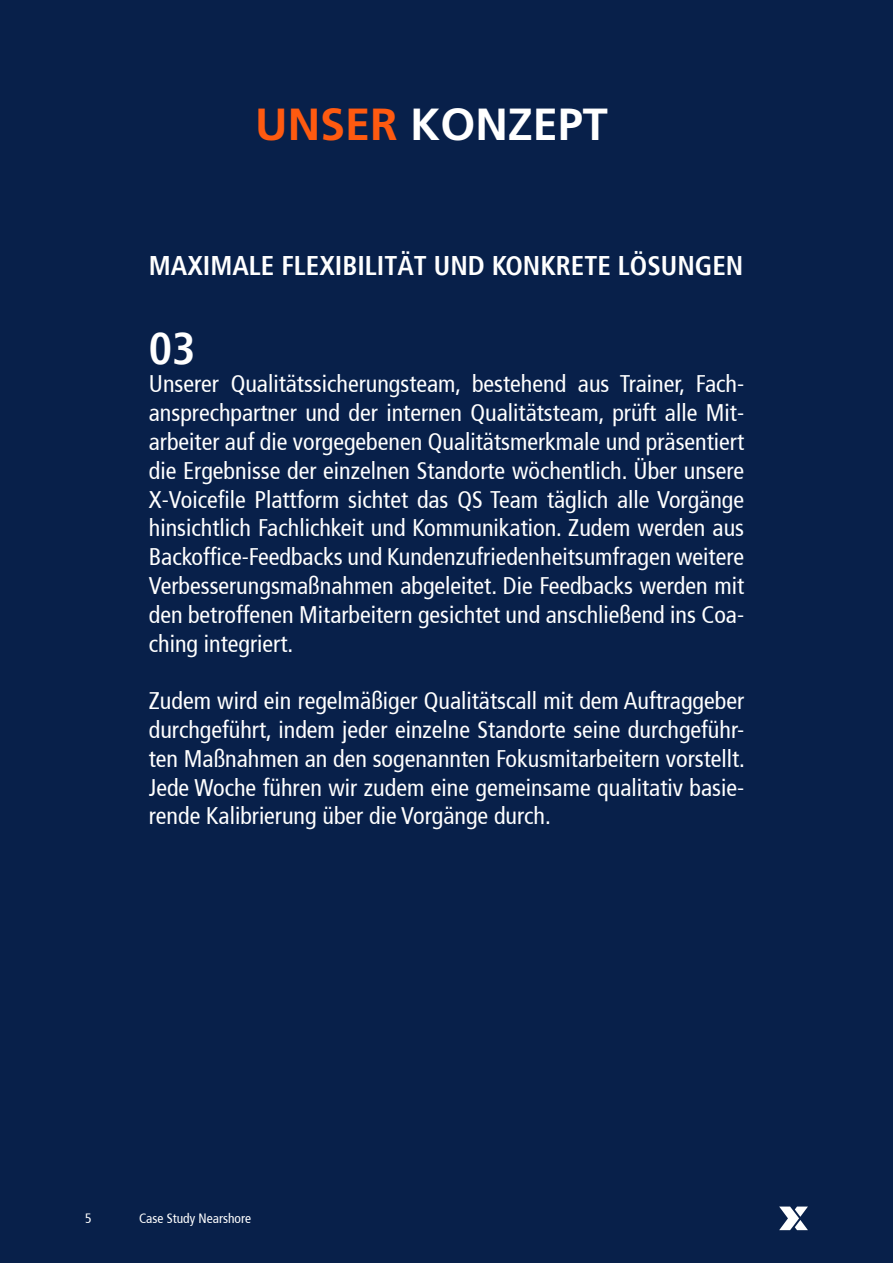
<style>
.page{position:relative;width:893px;height:1263px;background:#08204a}
.page>*{position:absolute;margin:0;border:0;box-sizing:border-box;transform-origin:0 0}
.t1{font:700 45px "Frutiger";color:#fff}
.t2{font:700 condensed 45px "Stroeer Frutiger";color:#fff}
.t3{font:700 condensed 27px "Stroeer Frutiger";color:#fff}
.t4{font:condensed 24px/28.8px "Stroeer Frutiger";color:#fff;text-align:justify}
.t5{font:condensed 13.5px "Stroeer Frutiger";color:#fff}
.s1{color:#ff5a10}
</style>
<div class="page">
<svg style="left:779px;top:1206px;width:29px;height:24px"></svg>
<h1 class="t1" style="left:255px;top:98px;width:354px"><span class="s1">UNSER</span> KONZEPT</h1>
<p class="t3" style="left:149px;top:250px;width:596px">MAXIMALE FLEXIBILITÄT UND KONKRETE LÖSUNGEN</p>
<h1 class="t2" style="left:149px;top:321px;width:48px">03</h1>
<p class="t4" style="left:149px;top:370px;width:597px">Unserer Qualitätssicherungsteam, bestehend aus Trainer, Fach&shy;ansprechpartner und der internen Qualitätsteam, prüft alle Mit&shy;arbeiter auf die vorgegebenen Qualitätsmerkmale und präsentiert die Ergebnisse der einzelnen Standorte wöchentlich. Über unsere X-Voicefile Plattform sichtet das QS Team täglich alle Vorgänge hinsichtlich Fachlichkeit und Kommunikation. Zudem werden aus Backoffice-Feedbacks und Kundenzufriedenheitsumfragen weitere Verbesserungsmaßnahmen abgeleitet. Die Feedbacks werden mit den betroffenen Mitarbeitern gesichtet und anschließend ins Coa&shy;ching integriert.</p>
<p class="t4" style="left:149px;top:687px;width:598px">Zudem wird ein regelmäßiger Qualitätscall mit dem Auftraggeber durchgeführt, indem jeder einzelne Standorte seine durchgeführ&shy;ten Maßnahmen an den sogenannten Fokusmitarbeitern vorstellt.<br>Jede Woche führen wir zudem eine gemeinsame qualitativ basie&shy;rende Kalibrierung über die Vorgänge durch.</p>
<p class="t5" style="left:85px;top:1211px;width:8px">5</p>
<p class="t5" style="left:139px;top:1211px;width:113px">Case Study Nearshore</p>
</div>
